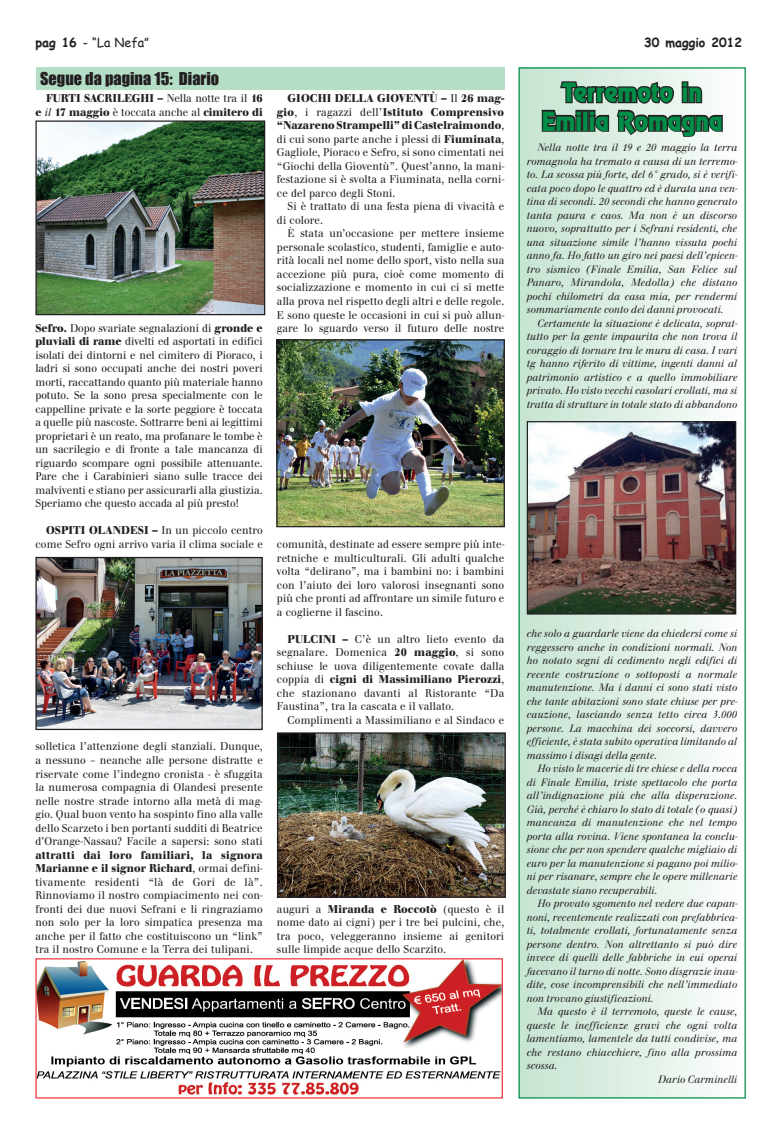
<style>
.page{position:relative;width:780px;height:1134px;background:#fff}
.page>*{position:absolute;margin:0;border:0;box-sizing:border-box;transform-origin:0 0}
.t1{font:23.75px/28.5px "Revue";color:#008d48;text-align:center;scale:.93 1}
.t2{font:16.25px "Impact";color:#231f20}
.t3{font:12.5px "Comic Sans MS";color:#231f20}
.t4{font:700 12.5px "Comic Sans MS";color:#231f20}
.t5{font:11.88px/13.5px "Walbaum Buc T";letter-spacing:.01em;color:#231f20;text-align:justify;scale:.93 1}
.t6{font:700 11.88px/13.5px "Walbaum Buc T";color:#231f20;text-align:right;scale:.93 1}
.t7{font:italic 11.25px/13.5px "Walbaum Buc T";color:#231f20;text-align:justify;scale:.93 1}
.s1{font-weight:700}
.s2{font-weight:400}
.s3{font-weight:400;font-style:italic}
</style>
<div class="page">
<img style="left:37px;top:960px;width:464px;height:135px">
<div style="left:35px;top:958px;width:468px;height:140px;border:1px solid #ee383d"></div>
<div style="left:36px;top:67px;width:468px;height:23px;background:#b5dec7"></div>
<div style="left:519px;top:68px;width:226px;height:1030px;background:linear-gradient(to right,#c5e4d1,#fdfefd)"></div>
<svg style="left:540px;top:80px;width:184px;height:58px"></svg>
<div style="left:518px;top:67px;width:227px;height:1031px;border:1px solid #008d48"></div>
<img style="left:528px;top:423px;width:206px;height:190px">
<div style="left:526px;top:421px;width:210px;height:194px;border:1px solid #231f20"></div>
<img style="left:37px;top:122px;width:226px;height:191px">
<div style="left:35px;top:120px;width:230px;height:195px;border:1px solid #231f20"></div>
<img style="left:37px;top:559px;width:224px;height:169px">
<div style="left:35px;top:557px;width:228px;height:173px;border:1px solid #231f20"></div>
<img style="left:278px;top:341px;width:225px;height:184px">
<div style="left:276px;top:339px;width:229px;height:188px;border:1px solid #231f20"></div>
<img style="left:279px;top:734px;width:224px;height:162px">
<div style="left:277px;top:732px;width:228px;height:166px;border:1px solid #231f20"></div>
<p class="t3" style="left:35px;top:33px;width:115px"><span class="s1">pag 16</span> - “La Nefa”</p>
<p class="t4" style="left:644px;top:33px;width:99px">30 maggio 2012</p>
<h2 class="t2" style="left:40px;top:66px;width:180px">Segue da pagina 15: Diario</h2>
<h1 class="t1" style="left:541px;top:78px;width:196px">Terremoto in<br>Emilia Romagna</h1>
<p class="t7" style="left:526px;top:141px;width:228px;text-indent:11px">Nella notte tra il 19 e 20 maggio la terra romagnola ha tremato a causa di un terremo&shy;to. La scossa più forte, del 6° grado, si è verifi&shy;cata poco dopo le quattro ed è durata una ven&shy;tina di secondi. 20 secondi che hanno generato tanta paura e caos. Ma non è un discorso nuovo, soprattutto per i Sefrani residenti, che una situazione simile l’hanno vissuta pochi anno fa. Ho fatto un giro nei paesi dell’epicen&shy;tro sismico (Finale Emilia, San Felice sul Panaro, Mirandola, Medolla) che distano pochi chilometri da casa mia, per rendermi sommariamente conto dei danni provocati.</p>
<p class="t7" style="left:526px;top:317px;width:228px;text-indent:11px">Certamente la situazione è delicata, soprat&shy;tutto per la gente impaurita che non trova il coraggio di tornare tra le mura di casa. I vari tg hanno riferito di vittime, ingenti danni al patrimonio artistico e a quello immobiliare privato. Ho visto vecchi casolari crollati, ma si tratta di strutture in totale stato di abbandono</p>
<p class="t5" style="left:277px;top:93px;width:246px;text-indent:11px"><span class="s1">GIOCHI DELLA GIOVENTÙ –</span> Il <span class="s1">26 mag&shy;gio</span>, i ragazzi dell’<span class="s1">Istituto Comprensivo “Nazareno Strampelli”di Castelraimondo</span>, di cui sono parte anche i plessi di <span class="s1">Fiuminata</span>, Gagliole, Pioraco e Sefro, si sono cimentati nei “Giochi della Gioventù”. Quest’anno, la mani&shy;festazione si è svolta a Fiuminata, nella corni&shy;ce del parco degli Stoni.</p>
<p class="t5" style="left:277px;top:201px;width:246px;text-indent:11px">Si è trattato di una festa piena di vivacità e di colore.</p>
<p class="t5" style="left:277px;top:228px;width:246px;text-indent:11px">È stata un’occasione per mettere insieme personale scolastico, studenti, famiglie e auto&shy;rità locali nel nome dello sport, visto nella sua accezione più pura, cioè come momento di socializzazione e momento in cui ci si mette alla prova nel rispetto degli altri e delle regole.<br>E sono queste le occasioni in cui si può allun&shy;gare lo sguardo verso il futuro delle nostre</p>
<p class="t6" style="left:35px;top:92px;width:246px">FURTI SACRILEGHI – <span class="s2">Nella notte tra il</span> 16<br>e <span class="s3">il</span> 17 maggio <span class="s2">è toccata anche al</span> cimitero di</p>
<p class="t5" style="left:35px;top:322px;width:246px"><span class="s1">Sefro.</span> Dopo svariate segnalazioni di <span class="s1">gronde e pluviali di rame</span> divelti ed asportati in edifici isolati dei dintorni e nel cimitero di Pioraco, i ladri si sono occupati anche dei nostri poveri morti, raccattando quanto più materiale hanno potuto. Se la sono presa specialmente con le cappelline private e la sorte peggiore è toccata a quelle più nascoste. Sottrarre beni ai legittimi proprietari è un reato, ma profanare le tombe è un sacrilegio e di fronte a tale mancanza di riguardo scompare ogni possibile attenuante.<br>Pare che i Carabinieri siano sulle tracce dei malviventi e stiano per assicurarli alla giustizia.<br>Speriamo che questo accada al più presto!</p>
<p class="t5" style="left:35px;top:525px;width:246px;text-align:right"><span class="s1">OSPITI OLANDESI –</span> In un piccolo centro come Sefro ogni arrivo varia il clima sociale e</p>
<p class="t5" style="left:277px;top:538px;width:246px">comunità, destinate ad essere sempre più inte&shy;retniche e multiculturali. Gli adulti qualche volta “delirano”, ma i bambini no: i bambini con l’aiuto dei loro valorosi insegnanti sono più che pronti ad affrontare un simile futuro e a coglierne il fascino.</p>
<p class="t5" style="left:277px;top:633px;width:246px;text-indent:11px"><span class="s1">PULCINI –</span> C’è un altro lieto evento da segnalare. Domenica <span class="s1">20 maggio</span>, si sono schiuse le uova diligentemente covate dalla coppia di <span class="s1">cigni di Massimiliano Pierozzi</span>, che stazionano davanti al Ristorante “Da Faustina”, tra la cascata e il vallato.</p>
<p class="t5" style="left:287px;top:714px;width:234px">Complimenti a Massimiliano e al Sindaco e</p>
<p class="t7" style="left:526px;top:627px;width:228px">che solo a guardarle viene da chiedersi come si reggessero anche in condizioni normali. Non ho notato segni di cedimento negli edifici di recente costruzione o sottoposti a normale manutenzione. Ma i danni ci sono stati visto che tante abitazioni sono state chiuse per pre&shy;cauzione, lasciando senza tetto circa 3.000 persone. La macchina dei soccorsi, davvero efficiente, è stata subito operativa limitando al massimo i disagi della gente.</p>
<p class="t7" style="left:526px;top:762px;width:228px;text-indent:11px">Ho visto le macerie di tre chiese e della rocca di Finale Emilia, triste spettacolo che porta all’indignazione più che alla disperazione.<br>Già, perché è chiaro lo stato di totale (o quasi) mancanza di manutenzione che nel tempo porta alla rovina. Viene spontanea la conclu&shy;sione che per non spendere qualche migliaio di euro per la manutenzione si pagano poi milio&shy;ni per risanare, sempre che le opere millenarie devastate siano recuperabili.</p>
<p class="t7" style="left:526px;top:897px;width:228px;text-indent:11px">Ho provato sgomento nel vedere due capan&shy;noni, recentemente realizzati con prefabbrica&shy;ti, totalmente crollati, fortunatamente senza persone dentro. Non altrettanto si può dire invece di quelli delle fabbriche in cui operai facevano il turno di notte. Sono disgrazie inau&shy;dite, cose incomprensibili che nell’immediato non trovano giustificazioni.</p>
<p class="t7" style="left:537px;top:1005px;width:216px">Ma questo è il terremoto, queste le cause,</p>
<p class="t7" style="left:526px;top:1019px;width:228px">queste le inefficienze gravi che ogni volta</p>
<p class="t7" style="left:526px;top:1032px;width:228px">lamentiamo, lamentele da tutti condivise, ma</p>
<p class="t7" style="left:526px;top:1046px;width:228px">che restano chiacchiere, fino alla prossima</p>
<p class="t7" style="left:526px;top:1059px;width:34px">scossa.</p>
<p class="t7" style="left:658px;top:1073px;width:87px">Dario Carminelli</p>
<p class="t5" style="left:35px;top:741px;width:246px">solletica l’attenzione degli stanziali. Dunque, a nessuno – neanche alle persone distratte e riservate come l’indegno cronista - è sfuggita la numerosa compagnia di Olandesi presente nelle nostre strade intorno alla metà di mag&shy;gio. Qual buon vento ha sospinto fino alla valle dello Scarzeto i ben portanti sudditi di Beatrice d'Orange-Nassau? Facile a sapersi: sono stati</p>
<p class="t5" style="left:35px;top:849px;width:246px"><span class="s1">attratti dai loro familiari, la signora Marianne e il signor Richard</span>, ormai defini&shy;tivamente residenti “là de Gori de là”.<br>Rinnoviamo il nostro compiacimento nei con&shy;fronti dei due nuovi Sefrani e li ringraziamo non solo per la loro simpatica presenza ma anche per il fatto che costituiscono un “link” tra il nostro Comune e la Terra dei tulipani.</p>
<p class="t5" style="left:277px;top:903px;width:246px">auguri a <span class="s1">Miranda e Roccotò</span> (questo è il nome dato ai cigni) per i tre bei pulcini, che, tra poco, veleggeranno insieme ai genitori sulle limpide acque dello Scarzito.</p>
</div>
